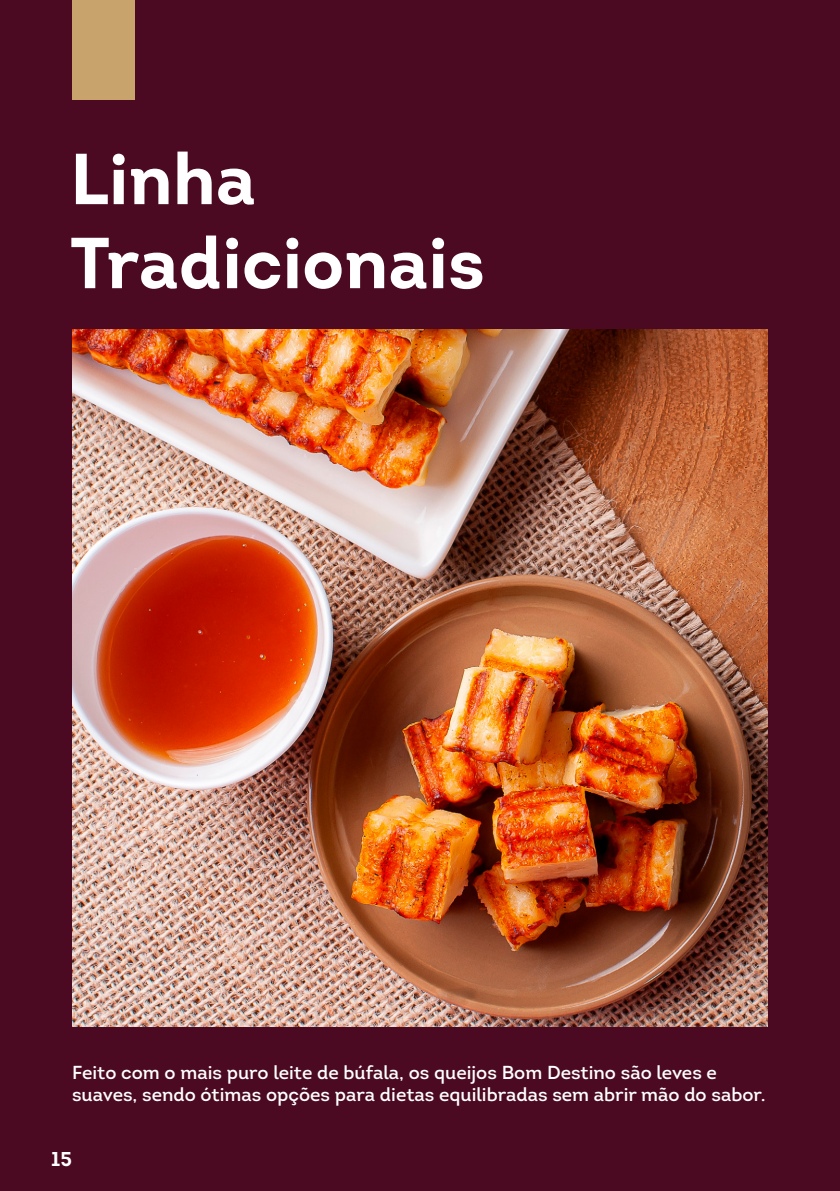
<style>
.page{position:relative;width:840px;height:1191px;background:#fff}
.page>*{position:absolute;margin:0;border:0;box-sizing:border-box;transform-origin:0 0}
.t1{font:700 72px/84px "Intro";color:#fff}
.t2{font:700 20px "Intro";color:#fff}
.Body_White{font:18.8px/22.6px "Intro";color:#fff}
</style>
<div class="page">
<div style="left:0;top:0;width:839px;height:1191px;background:#4b0a21"></div>
<div style="left:72px;top:0;width:62px;height:100px;background:#c8a36c"></div>
<img style="left:72px;top:330px;width:695px;height:696px">
<p class="t1" style="left:70px;top:136px;width:416px">Linha<br>Tradicionais</p>
<p class="Body_White" style="left:72px;top:1061px;width:695px">Feito com o mais puro leite de búfala, os queijos Bom Destino são leves e suaves, sendo ótimas opções para dietas equilibradas sem abrir mão do sabor.</p>
<p class="t2" style="left:51px;top:1146px;width:22px">15</p>
</div>
